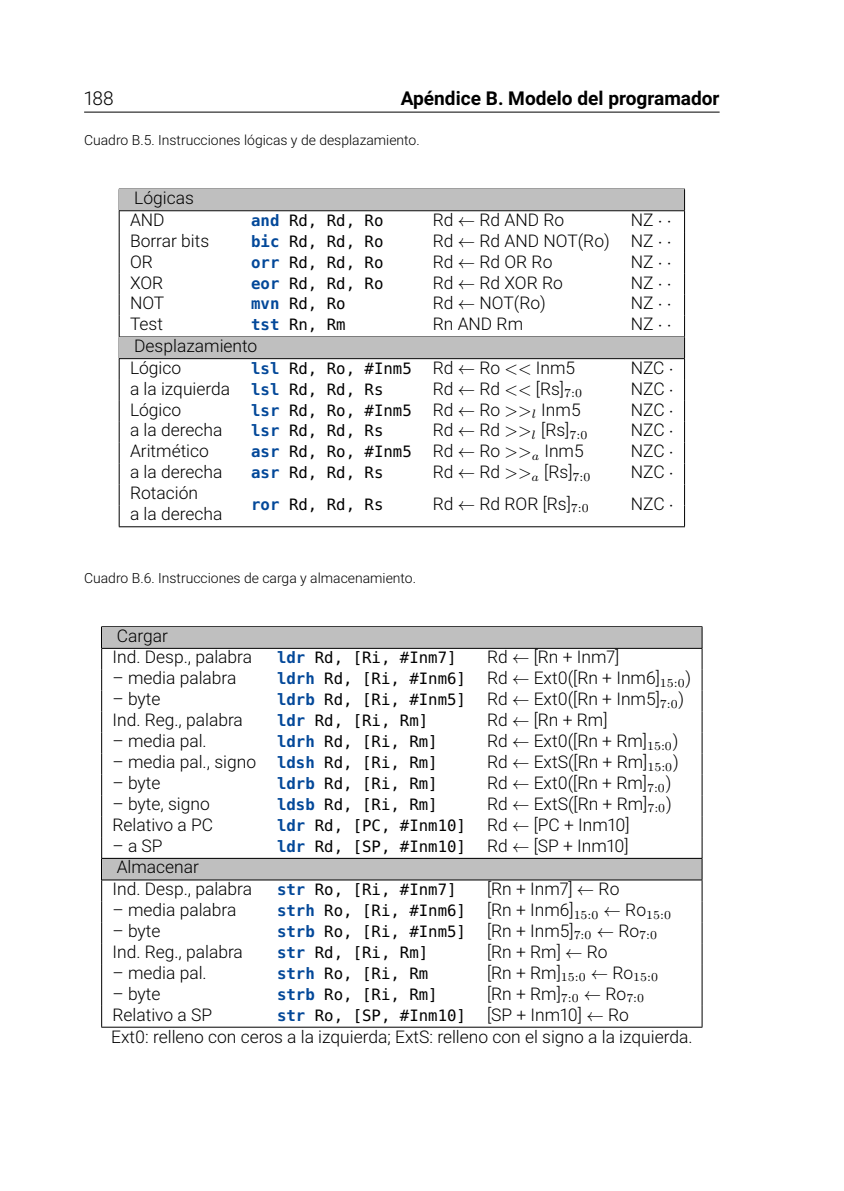
<style>
.page{position:relative;width:844px;height:1191px;background:#fff}
.page>*{position:absolute;margin:0;border:0;box-sizing:border-box;transform-origin:0 0}
.t1{font:19.07px "Roboto Bold 115";color:#000}
.t2{font:19.07px "Roboto Light 197";color:#000}
.t3{font:17.5px/21.7px "Roboto Light 197";color:#000}
.t4{font:15.75px "Bera Sans Mono Roman 180";color:#000}
.t5{font:14px "Roboto Light 197";color:#000}
.s1{font-family:"Bera Sans Mono";font-weight:700;color:#034899}
.s2{font-family:"CMSY1020"}
.s3{font-family:"Roboto Light 197";font-size:17.5px}
.s4{font-family:"CMSY1020";font-size:17.5px}
.s5{font-family:"CMMI1020";font-size:17.5px}
.s6{font-family:"Bera Sans Mono";font-weight:700;font-size:15.75px;color:#034899}
.s7{font-family:"Bera Sans Mono Roman 180";font-size:15.75px}
.s8{font-family:"CMMI1020"}
</style>
<div class="page">
<hr style="left:84px;top:112px;width:635px;height:1px;background:#000">
<svg style="left:119px;top:189px;width:566px;height:337px"></svg>
<hr style="left:119px;top:526px;width:565px;height:1px;background:#000">
<hr style="left:101px;top:626px;width:601px;height:1px;background:#000">
<svg style="left:101px;top:627px;width:601px;height:399px"></svg>
<hr style="left:101px;top:1026px;width:601px;height:1px;background:#000">
<p class="t2" style="left:84px;top:84px;width:31px">188</p>
<p class="t1" style="left:400px;top:84px;width:320px">Apéndice B. Modelo del programador</p>
<p class="t5" style="left:84px;top:131px;width:337px">Cuadro B.5. Instrucciones lógicas y de desplazamiento.</p>
<p class="t3" style="left:130px;top:186px;width:65px">Lógicas<br>AND</p>
<p class="t4" style="left:251px;top:211px;width:134px"><span class="s1">and</span> Rd, Rd, Ro</p>
<p class="t3" style="left:432px;top:208px;width:133px">Rd <span class="s2">←</span> Rd AND Ro</p>
<p class="t3" style="left:630px;top:208px;width:42px">NZ<span class="s2">··</span></p>
<p class="t3" style="left:130px;top:229px;width:81px">Borrar bits</p>
<p class="t4" style="left:251px;top:232px;width:134px"><span class="s1">bic</span> Rd, Rd, Ro</p>
<p class="t3" style="left:432px;top:229px;width:240px">Rd <span class="s2">←</span> Rd AND NOT(Ro) NZ <span class="s2">· ·</span></p>
<p class="t3" style="left:130px;top:250px;width:24px">OR</p>
<p class="t4" style="left:251px;top:253px;width:134px"><span class="s1">orr</span> Rd, Rd, Ro</p>
<p class="t3" style="left:432px;top:250px;width:121px">Rd <span class="s2">←</span> Rd OR Ro</p>
<p class="t3" style="left:630px;top:250px;width:42px">NZ<span class="s2">··</span></p>
<p class="t3" style="left:130px;top:271px;width:35px">XOR</p>
<p class="t4" style="left:251px;top:274px;width:134px"><span class="s1">eor</span> Rd, Rd, Ro</p>
<p class="t3" style="left:432px;top:271px;width:131px">Rd <span class="s2">←</span> Rd XOR Ro</p>
<p class="t3" style="left:630px;top:271px;width:42px">NZ<span class="s2">··</span></p>
<p class="t3" style="left:130px;top:292px;width:36px">NOT</p>
<p class="t4" style="left:251px;top:295px;width:96px"><span class="s1">mvn</span> Rd, Ro</p>
<p class="t3" style="left:432px;top:292px;width:114px">Rd <span class="s2">←</span> NOT(Ro)</p>
<p class="t3" style="left:630px;top:292px;width:42px">NZ<span class="s2">··</span></p>
<p class="t3" style="left:130px;top:313px;width:34px">Test</p>
<p class="t4" style="left:251px;top:316px;width:96px"><span class="s1">tst</span> Rn, Rm</p>
<p class="t3" style="left:432px;top:313px;width:92px">Rn AND Rm</p>
<p class="t3" style="left:630px;top:313px;width:42px">NZ<span class="s2">··</span></p>
<p class="t3" style="left:130px;top:334px;width:129px">Desplazamiento<br>Lógico</p>
<p class="t4" style="left:251px;top:359px;width:325px"><span class="s1">lsl</span> Rd, Ro, #Inm5 <span class="s3">Rd</span> <span class="s4">←</span> <span class="s3">Ro</span> <span class="s5">&lt;&lt;</span> <span class="s3">Inm5</span></p>
<p class="t3" style="left:630px;top:356px;width:44px">NZC <span class="s2">·</span></p>
<p class="t3" style="left:130px;top:377px;width:255px">a la izquierda <span class="s6">lsl</span> <span class="s7">Rd, Rd, Rs</span></p>
<p class="t3" style="left:432px;top:377px;width:151px">Rd <span class="s2">←</span> Rd <span class="s8">&lt;&lt;</span> [Rs]<sub>7:0</sub></p>
<p class="t3" style="left:630px;top:377px;width:44px">NZC <span class="s2">·</span></p>
<p class="t3" style="left:130px;top:398px;width:53px">Lógico</p>
<p class="t4" style="left:251px;top:401px;width:331px"><span class="s1">lsr</span> Rd, Ro, #Inm5 <span class="s3">Rd</span> <span class="s4">←</span> <span class="s3">Ro</span> <span class="s5">&gt;&gt;</span><sub>l</sub> <span class="s3">Inm5</span></p>
<p class="t3" style="left:630px;top:398px;width:44px">NZC <span class="s2">·</span></p>
<p class="t3" style="left:130px;top:419px;width:94px">a la derecha</p>
<p class="t4" style="left:251px;top:422px;width:134px"><span class="s1">lsr</span> Rd, Rd, Rs</p>
<p class="t3" style="left:432px;top:419px;width:156px">Rd <span class="s2">←</span> Rd <span class="s8">&gt;&gt;</span><sub>l</sub> [Rs]<sub>7:0</sub></p>
<p class="t3" style="left:630px;top:419px;width:44px">NZC <span class="s2">·</span></p>
<p class="t3" style="left:130px;top:439px;width:80px">Aritmético</p>
<p class="t4" style="left:251px;top:443px;width:334px"><span class="s1">asr</span> Rd, Ro, #Inm5 <span class="s3">Rd</span> <span class="s4">←</span> <span class="s3">Ro</span> <span class="s5">&gt;&gt;</span><sub>a</sub> <span class="s3">Inm5</span></p>
<p class="t3" style="left:630px;top:439px;width:44px">NZC <span class="s2">·</span></p>
<p class="t3" style="left:130px;top:460px;width:94px">a la derecha</p>
<p class="t4" style="left:251px;top:464px;width:134px"><span class="s1">asr</span> Rd, Rd, Rs</p>
<p class="t3" style="left:432px;top:460px;width:159px">Rd <span class="s2">←</span> Rd <span class="s8">&gt;&gt;</span><sub>a</sub> [Rs]<sub>7:0</sub></p>
<p class="t3" style="left:630px;top:460px;width:44px">NZC <span class="s2">·</span></p>
<p class="t3" style="left:130px;top:481px;width:69px">Rotación</p>
<p class="t4" style="left:251px;top:495px;width:134px"><span class="s1">ror</span> Rd, Rd, Rs</p>
<p class="t3" style="left:432px;top:492px;width:157px">Rd <span class="s2">←</span> Rd ROR [Rs]<sub>7:0</sub></p>
<p class="t3" style="left:630px;top:492px;width:44px">NZC <span class="s2">·</span></p>
<p class="t3" style="left:130px;top:502px;width:94px">a la derecha</p>
<p class="t5" style="left:84px;top:568px;width:333px">Cuadro B.6. Instrucciones de carga y almacenamiento.</p>
<p class="t3" style="left:112px;top:624px;width:141px">Cargar<br>Ind. Desp., palabra</p>
<p class="t4" style="left:277px;top:649px;width:181px"><span class="s1">ldr</span> Rd, [Ri, #Inm7]</p>
<p class="t3" style="left:487px;top:645px;width:134px">Rd <span class="s2">←</span> [Rn + Inm7]</p>
<p class="t3" style="left:112px;top:666px;width:125px">– media palabra</p>
<p class="t3" style="left:277px;top:666px;width:415px"><span class="s6">ldrh</span> <span class="s7">Rd, [Ri, #Inm6]</span> Rd <span class="s2">←</span> Ext0([Rn + Inm6]<sub>15:0</sub>)</p>
<p class="t3" style="left:112px;top:687px;width:50px">– byte</p>
<p class="t3" style="left:277px;top:687px;width:408px"><span class="s6">ldrb</span> <span class="s7">Rd, [Ri, #Inm5]</span> Rd <span class="s2">←</span> Ext0([Rn + Inm5]<sub>7:0</sub>)</p>
<p class="t3" style="left:112px;top:708px;width:132px">Ind. Reg., palabra</p>
<p class="t4" style="left:277px;top:711px;width:153px"><span class="s1">ldr</span> Rd, [Ri, Rm]</p>
<p class="t3" style="left:487px;top:708px;width:122px">Rd <span class="s2">←</span> [Rn + Rm]</p>
<p class="t3" style="left:112px;top:729px;width:96px">– media pal.</p>
<p class="t4" style="left:277px;top:732px;width:162px"><span class="s1">ldrh</span> Rd, [Ri, Rm]</p>
<p class="t3" style="left:487px;top:729px;width:193px">Rd <span class="s2">←</span> Ext0([Rn + Rm]<sub>15:0</sub>)</p>
<p class="t3" style="left:112px;top:750px;width:327px">– media pal., signo <span class="s6">ldsh</span> <span class="s7">Rd, [Ri, Rm]</span></p>
<p class="t3" style="left:487px;top:750px;width:193px">Rd <span class="s2">←</span> ExtS([Rn + Rm]<sub>15:0</sub>)</p>
<p class="t3" style="left:112px;top:771px;width:50px">– byte</p>
<p class="t4" style="left:277px;top:774px;width:162px"><span class="s1">ldrb</span> Rd, [Ri, Rm]</p>
<p class="t3" style="left:487px;top:771px;width:186px">Rd <span class="s2">←</span> Ext0([Rn + Rm]<sub>7:0</sub>)</p>
<p class="t3" style="left:112px;top:792px;width:99px">– byte, signo</p>
<p class="t4" style="left:277px;top:795px;width:162px"><span class="s1">ldsb</span> Rd, [Ri, Rm]</p>
<p class="t3" style="left:487px;top:792px;width:186px">Rd <span class="s2">←</span> ExtS([Rn + Rm]<sub>7:0</sub>)</p>
<p class="t3" style="left:112px;top:813px;width:102px">Relativo a PC</p>
<p class="t4" style="left:277px;top:816px;width:354px"><span class="s1">ldr</span> Rd, [PC, #Inm10] <span class="s3">Rd</span> <span class="s4">←</span> <span class="s3">[PC + Inm10]</span></p>
<p class="t3" style="left:112px;top:834px;width:52px">–aSP</p>
<p class="t4" style="left:277px;top:837px;width:353px"><span class="s1">ldr</span> Rd, [SP, #Inm10] <span class="s3">Rd</span> <span class="s4">←</span> <span class="s3">[SP + Inm10]</span></p>
<p class="t3" style="left:112px;top:855px;width:141px">Almacenar<br>Ind. Desp., palabra</p>
<p class="t4" style="left:277px;top:880px;width:181px"><span class="s1">str</span> Ro, [Ri, #Inm7]</p>
<p class="t3" style="left:487px;top:877px;width:134px">[Rn + Inm7] <span class="s2">←</span> Ro</p>
<p class="t3" style="left:112px;top:898px;width:125px">– media palabra</p>
<p class="t4" style="left:277px;top:901px;width:395px"><span class="s1">strh</span> Ro, [Ri, #Inm6] <span class="s3">[Rn + Inm6]</span><sub>15:0</sub> <span class="s4">←</span> <span class="s3">Ro</span><sub>15:0</sub></p>
<p class="t3" style="left:112px;top:919px;width:50px">– byte</p>
<p class="t4" style="left:277px;top:922px;width:381px"><span class="s1">strb</span> Ro, [Ri, #Inm5] <span class="s3">[Rn + Inm5]</span><sub>7:0</sub> <span class="s4">←</span> <span class="s3">Ro</span><sub>7:0</sub></p>
<p class="t3" style="left:112px;top:940px;width:132px">Ind. Reg., palabra</p>
<p class="t4" style="left:277px;top:943px;width:153px"><span class="s1">str</span> Rd, [Ri, Rm]</p>
<p class="t3" style="left:487px;top:940px;width:122px">[Rn + Rm] <span class="s2">←</span> Ro</p>
<p class="t3" style="left:112px;top:961px;width:96px">– media pal.</p>
<p class="t4" style="left:277px;top:964px;width:153px"><span class="s1">strh</span> Ro, [Ri, Rm</p>
<p class="t3" style="left:487px;top:961px;width:172px">[Rn + Rm]<sub>15:0</sub> <span class="s2">←</span> Ro<sub>15:0</sub></p>
<p class="t3" style="left:112px;top:982px;width:50px">– byte</p>
<p class="t4" style="left:277px;top:985px;width:162px"><span class="s1">strb</span> Ro, [Ri, Rm]</p>
<p class="t3" style="left:487px;top:982px;width:159px">[Rn + Rm]<sub>7:0</sub> <span class="s2">←</span> Ro<sub>7:0</sub></p>
<p class="t3" style="left:112px;top:1002px;width:101px">Relativo a SP</p>
<p class="t4" style="left:277px;top:1006px;width:353px"><span class="s1">str</span> Ro, [SP, #Inm10] <span class="s3">[SP + Inm10]</span> <span class="s4">←</span> <span class="s3">Ro</span></p>
<p class="t3" style="left:111px;top:1025px;width:582px">Ext0: relleno con ceros a la izquierda; ExtS: relleno con el signo a la izquierda.</p>
</div>
